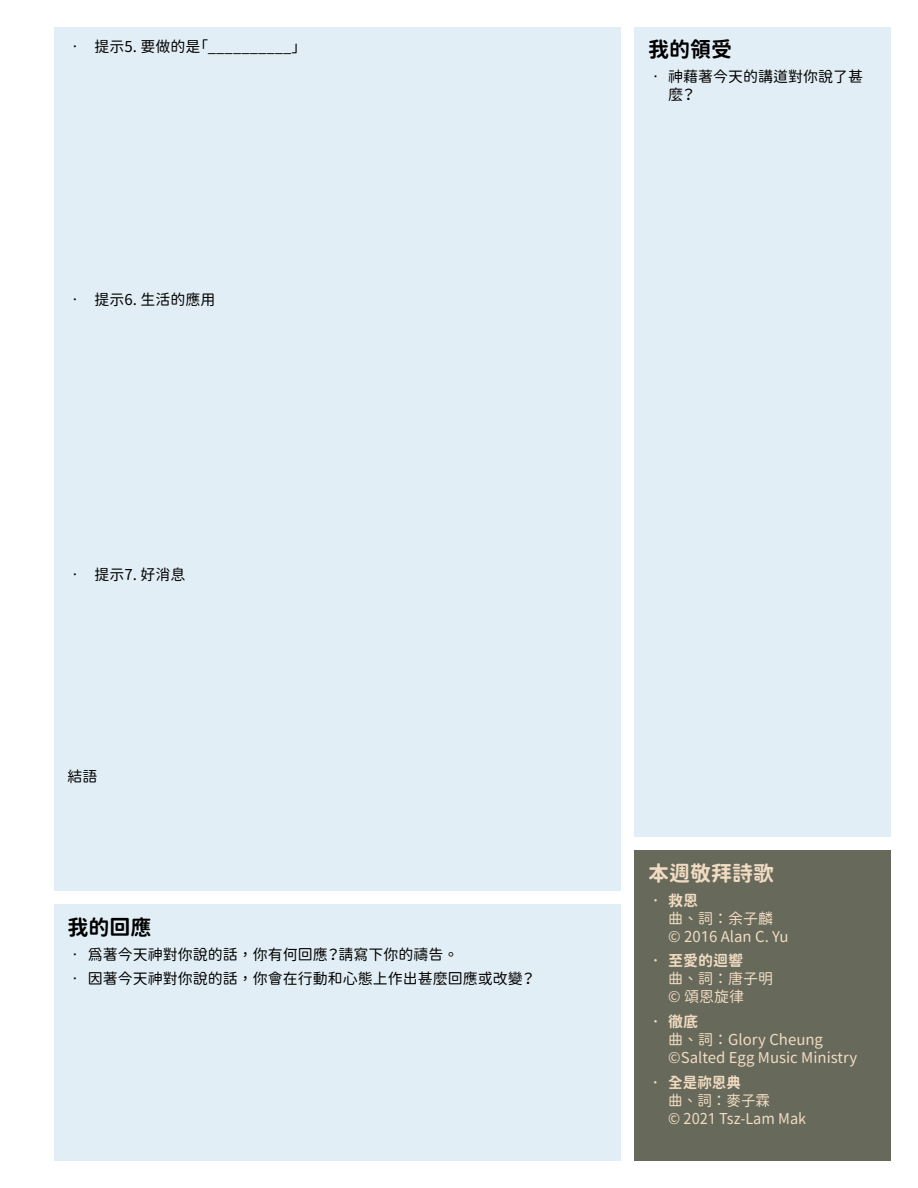
<style>
.page{position:relative;width:918px;height:1188px;background:#fff}
.page>*{position:absolute;margin:0;border:0;box-sizing:border-box;transform-origin:0 0}
.t1{font:21px "Gen Sen Rounded TW B";color:#000}
.t2{font:21px "Gen Sen Rounded TW B";color:#f1dcc3}
.t3{font:15px/18px "Gen Sen Rounded TW R";color:#000}
.t4{font:15px/18px "Gen Sen Rounded TW R";color:#f1dcc3}
.t5{font:15px "Gen Sen Rounded TW B";color:#f1dcc3}
</style>
<div class="page">
<div style="left:634px;top:27px;width:257px;height:810px;background:#e2eef5"></div>
<div style="left:54px;top:27px;width:567px;height:864px;background:#e2eef5"></div>
<div style="left:54px;top:904px;width:567px;height:257px;background:#e2eef5"></div>
<div style="left:634px;top:850px;width:257px;height:311px;background:#67695b"></div>
<p class="t3" style="left:68px;top:38px;width:233px">• 提示5. 要做的是「__________」</p>
<p class="t3" style="left:68px;top:291px;width:149px">• 提示6. 生活的應用</p>
<p class="t3" style="left:68px;top:566px;width:119px">• 提示7. 好消息</p>
<p class="t3" style="left:68px;top:768px;width:31px">結語</p>
<h1 class="t1" style="left:68px;top:915px;width:85px">我的回應</h1>
<p class="t3" style="left:68px;top:945px;width:393px">• 為著今天神對你說的話，你有何回應？請寫下你的禱告。</p>
<p class="t3" style="left:68px;top:970px;width:470px">• 因著今天神對你說的話，你會在行動和心態上作出甚麼回應或改變？</p>
<h1 class="t1" style="left:648px;top:38px;width:85px">我的領受</h1>
<p class="t3" style="left:668px;top:68px;width:196px;text-indent:-20px">• 神藉著今天的講道對你說了甚麼？</p>
<h1 class="t2" style="left:648px;top:861px;width:127px">本週敬拜詩歌</h1>
<p class="t5" style="left:648px;top:892px;width:52px">• 救恩</p>
<p class="t4" style="left:668px;top:909px;width:122px">曲、詞：余子麟© 2016 Alan C. Yu</p>
<p class="t5" style="left:648px;top:952px;width:97px">• 至愛的迴響</p>
<p class="t4" style="left:668px;top:970px;width:106px">曲、詞：唐子明© 頌恩旋律</p>
<p class="t5" style="left:648px;top:1013px;width:52px">• 徹底</p>
<p class="t4" style="left:668px;top:1031px;width:191px">曲、詞：Glory Cheung ©Salted Egg Music Ministry</p>
<p class="t5" style="left:648px;top:1074px;width:95px">• 全是祢恩典</p>
<p class="t4" style="left:668px;top:1092px;width:140px">曲、詞：麥子霖<br>© 2021 Tsz-Lam Mak</p>
</div>
